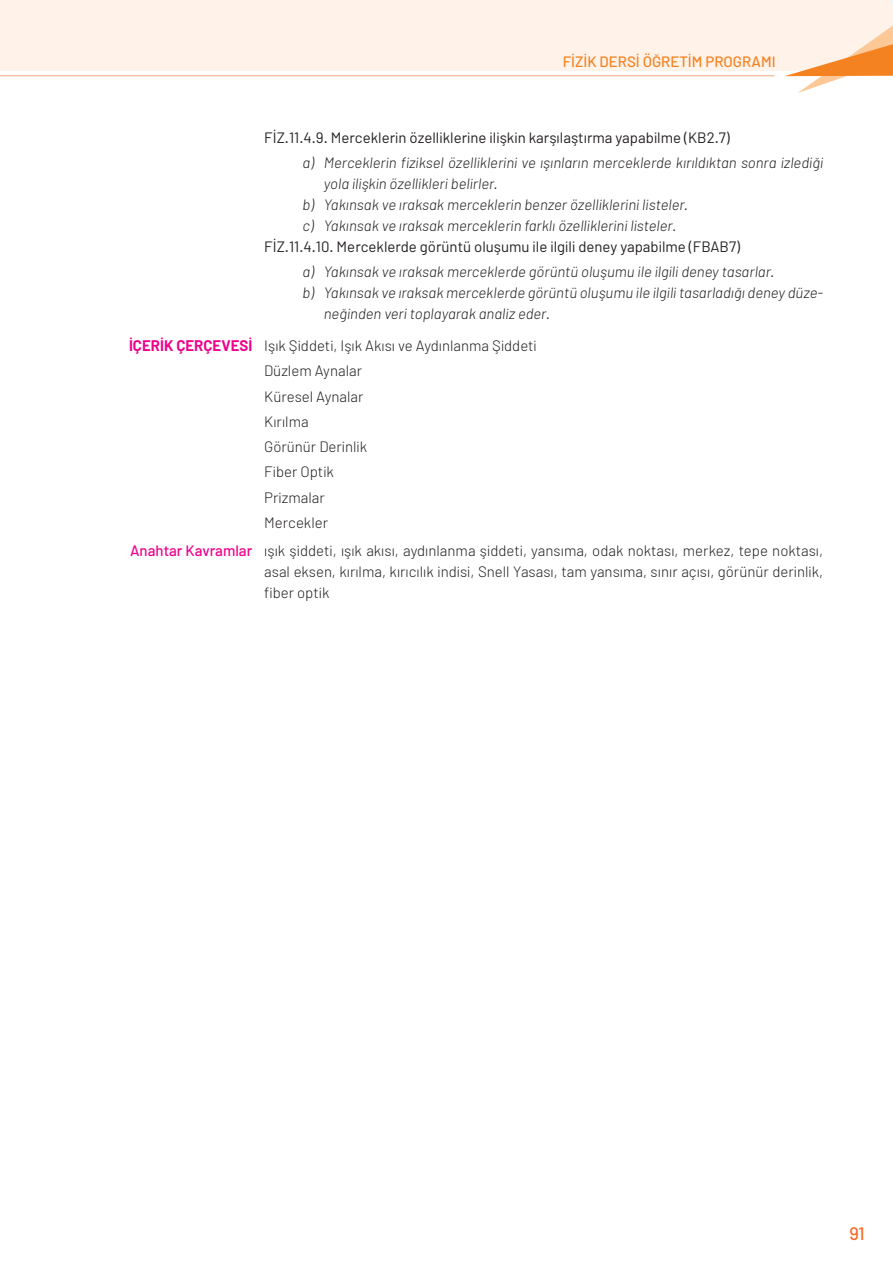
<style>
.page{position:relative;width:893px;height:1263px;background:#fff}
.page>*{position:absolute;margin:0;border:0;box-sizing:border-box;transform-origin:0 0}
.t1{font:500 18px "Barlow";color:#f36c28}
.t2{font:italic 300 15px "Barlow";color:#231f20}
.t3{font:300 15px/25.2px "Barlow";color:#231f20}
.t4{font:15px "Barlow";color:#231f20}
.t5{font:500 15px "Barlow";color:#f58220}
.s1{font-weight:700;color:#ed028c}
.s2{font-weight:500;color:#ed028c}
</style>
<div class="page">
<div style="left:0;top:0;width:893px;height:71px;background:#fef2e9"></div>
<hr style="left:0;top:75px;width:774px;height:1px;background:#f36c28">
<svg style="left:785px;top:25px;width:108px;height:68px"></svg>
<p class="t5" style="left:563px;top:53px;width:214px">FİZİK DERSİ ÖĞRETİM PROGRAMI</p>
<p class="t4" style="left:264px;top:128px;width:467px">FİZ.11.4.9. Merceklerin özelliklerine ilişkin karşılaştırma yapabilme (KB2.7)</p>
<p class="t2" style="left:303px;top:153px;width:522px">a) Merceklerin fiziksel özelliklerini ve ışınların merceklerde kırıldıktan sonra izlediği</p>
<p class="t2" style="left:324px;top:174px;width:175px">yola ilişkin özellikleri belirler.</p>
<p class="t2" style="left:303px;top:195px;width:387px">b) Yakınsak ve ıraksak merceklerin benzer özelliklerini listeler.</p>
<p class="t2" style="left:303px;top:216px;width:375px">c) Yakınsak ve ıraksak merceklerin farklı özelliklerini listeler.</p>
<p class="t4" style="left:264px;top:237px;width:477px">FİZ.11.4.10. Merceklerde görüntü oluşumu ile ilgili deney yapabilme (FBAB7)</p>
<p class="t2" style="left:303px;top:262px;width:473px">a) Yakınsak ve ıraksak merceklerde görüntü oluşumu ile ilgili deney tasarlar.</p>
<p class="t2" style="left:303px;top:283px;width:522px">b) Yakınsak ve ıraksak merceklerde görüntü oluşumu ile ilgili tasarladığı deney düze-</p>
<p class="t2" style="left:324px;top:304px;width:228px">neğinden veri toplayarak analiz eder.</p>
<p class="t3" style="left:264px;top:333px;width:274px;text-indent:-135px"><span class="s1">İÇERİK ÇERÇEVESİ</span> Işık Şiddeti, Işık Akısı ve Aydınlanma Şiddeti<br>Düzlem Aynalar<br>Küresel Aynalar<br>Kırılma<br>Görünür Derinlik<br>Fiber Optik<br>Prizmalar<br>Mercekler</p>
<p class="t3" style="left:264px;top:539px;width:560px;line-height:21px;text-align:justify;text-indent:-134px"><span class="s2">Anahtar Kavramlar</span> ışık şiddeti, ışık akısı, aydınlanma şiddeti, yansıma, odak noktası, merkez, tepe noktası, asal eksen, kırılma, kırıcılık indisi, Snell Yasası, tam yansıma, sınır açısı, görünür derinlik, fiber optik</p>
<p class="t1" style="left:849px;top:1222px;width:17px">91</p>
</div>
